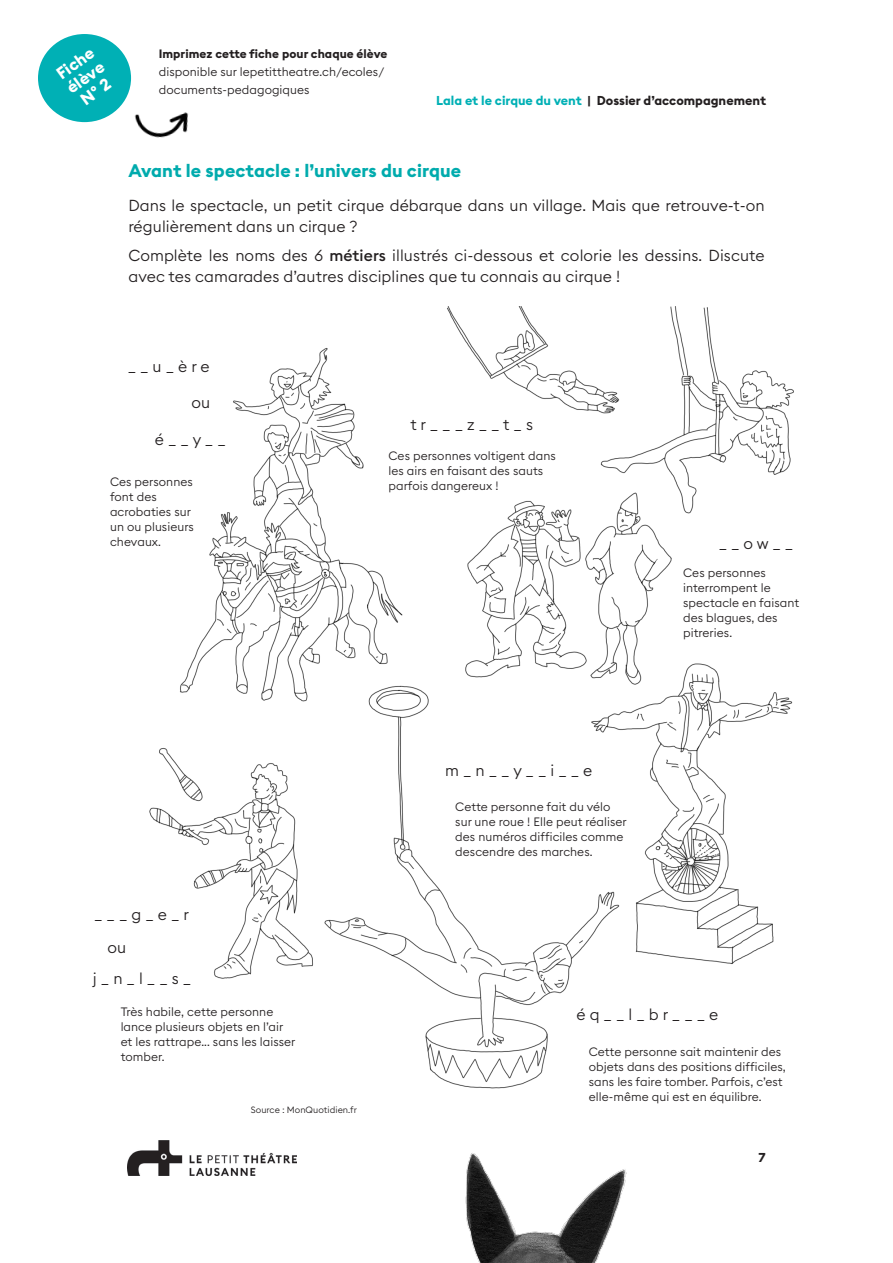
<style>
.page{position:relative;width:893px;height:1263px;background:#fff}
.page>*{position:absolute;margin:0;border:0;box-sizing:border-box;transform-origin:0 0}
.t1{font:700 18px "Euclid Square";letter-spacing:.005em;color:#00abad}
.t2{font:700 16.5px "Euclid Square";color:#fff}
.normal_liste{font:300 15.75px/21px "Euclid Square";letter-spacing:.005em;color:#231f20}
.t3{font:700 12.75px "Euclid Square";color:#231f20}
.normal_liste-2{font:300 12px/15px "Euclid Square";letter-spacing:.005em;color:#231f20}
.t4{font:700 12px "Euclid Square";letter-spacing:.005em;color:#231f20}
.normal_liste-3{font:300 9px "Euclid Square";letter-spacing:.005em;color:#231f20}
.s1{color:#00b0b5}
.s2{font-weight:500}
</style>
<div class="page">
<img style="left:128px;top:1140px;width:168px;height:35px">
<img style="left:149px;top:306px;width:645px;height:783px">
<img style="left:465px;top:1153px;width:162px;height:110px">
<div style="left:38px;top:34px;width:93px;height:88px;background:#00b0b5;border-radius:50%"></div>
<img style="left:124px;top:84px;width:65px;height:54px">
<p class="t2" style="left:52px;top:67px;width:44px;rotate:-36deg">Fiche</p>
<p class="t2" style="left:62px;top:81px;width:44px;rotate:-36deg">élève</p>
<p class="t4" style="left:159px;top:46px;width:230px">Imprimez cette fiche pour chaque élève</p>
<p class="normal_liste-2" style="left:159px;top:62px;width:227px;line-height:18px">disponible sur lepetittheatre.ch/ecoles/ documents-pedagogiques</p>
<p class="t3" style="left:436px;top:92px;width:331px"><span class="s1">Lala et le cirque du vent</span> | Dossier d’accompagnement</p>
<p class="t1" style="left:128px;top:159px;width:334px">Avant le spectacle : l’univers du cirque</p>
<p class="normal_liste" style="left:128px;top:194px;width:638px">Dans le spectacle, un petit cirque débarque dans un village. Mais que retrouve-t-on régulièrement dans un cirque ?</p>
<p class="normal_liste" style="left:128px;top:245px;width:638px">Complète les noms des 6 <span class="s2">métiers</span> illustrés ci-dessous et colorie les dessins. Discute avec tes camarades d’autres disciplines que tu connais au cirque !</p>
<p class="normal_liste" style="left:128px;top:356px;width:83px">_ _ u _ è r e</p>
<p class="normal_liste" style="left:191px;top:392px;width:20px">ou</p>
<p class="normal_liste" style="left:155px;top:428px;width:72px">é _ _ y _ _</p>
<p class="normal_liste" style="left:410px;top:414px;width:124px">t r _ _ _ z _ _ t _ s</p>
<p class="normal_liste-2" style="left:110px;top:474px;width:85px">Ces personnes font des acrobaties sur un ou plusieurs chevaux.</p>
<p class="normal_liste-2" style="left:388px;top:448px;width:169px">Ces personnes voltigent dans les airs en faisant des sauts parfois dangereux !</p>
<p class="normal_liste" style="left:719px;top:533px;width:76px">_ _ o w _ _</p>
<p class="normal_liste-2" style="left:683px;top:565px;width:117px">Ces personnes interrompent le spectacle en faisant des blagues, des pitreries.</p>
<p class="normal_liste" style="left:94px;top:904px;width:96px">_ _ _ g _ e _ r</p>
<p class="normal_liste" style="left:108px;top:936px;width:20px">ou</p>
<p class="normal_liste" style="left:93px;top:968px;width:100px">j _ n _ l _ _ s _</p>
<p class="normal_liste-2" style="left:121px;top:1004px;width:176px">Très habile, cette personne lance plusieurs objets en l’air et les rattrape... sans les laisser tomber.</p>
<p class="normal_liste-3" style="left:251px;top:1104px;width:107px">Source : MonQuotidien.fr</p>
<p class="normal_liste" style="left:445px;top:760px;width:149px">m _ n _ _ y _ _ i _ _ e</p>
<p class="normal_liste-2" style="left:455px;top:799px;width:173px">Cette personne fait du vélo sur une roue ! Elle peut réaliser des numéros difficiles comme descendre des marches.</p>
<p class="normal_liste" style="left:576px;top:1004px;width:143px">é q _ _ l _ b r _ _ _ e</p>
<p class="normal_liste-2" style="left:589px;top:1044px;width:199px">Cette personne sait maintenir des objets dans des positions difficiles, sans les faire tomber. Parfois, c’est elle-même qui est en équilibre.</p>
<p class="t3" style="left:758px;top:1150px;width:9px">7</p>
</div>
